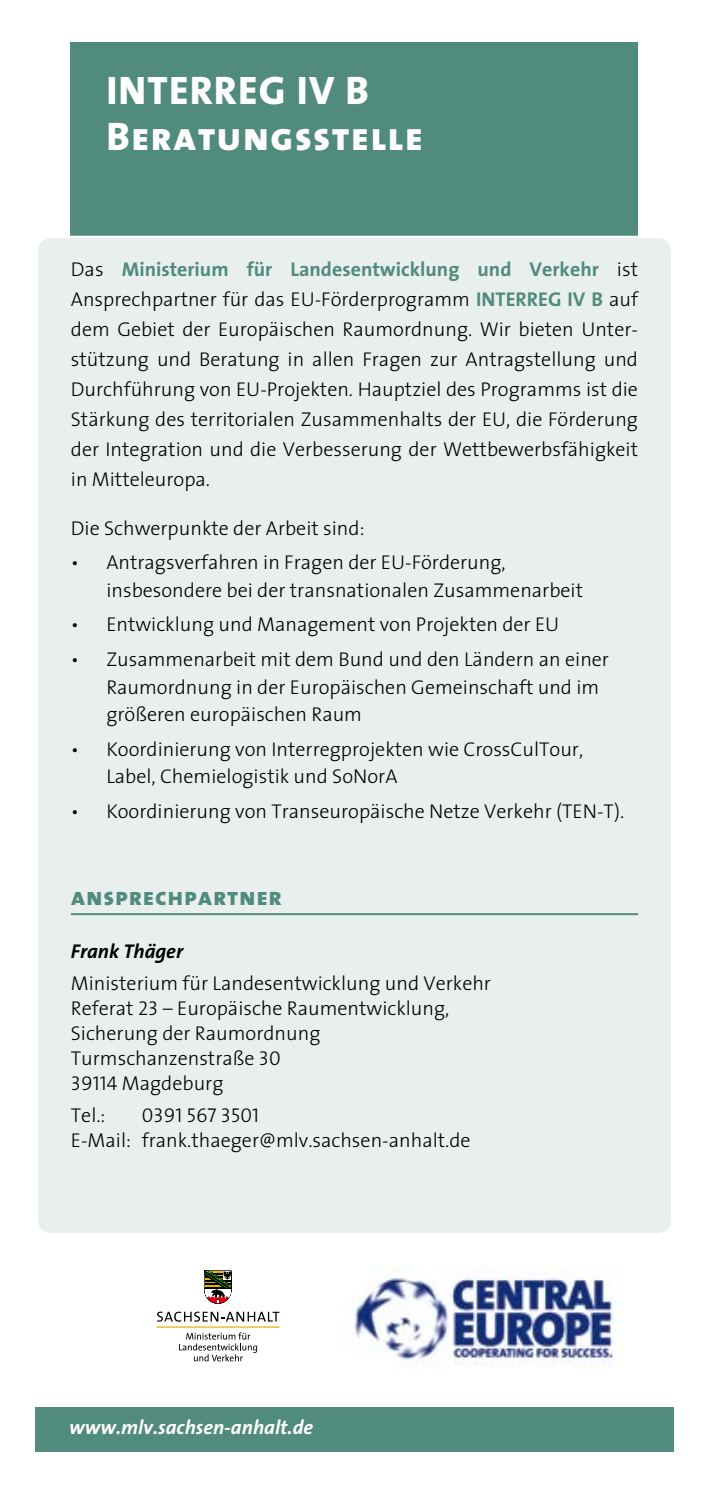
<style>
.page{position:relative;width:709px;height:1489px;background:#fff}
.page>*{position:absolute;margin:0;border:0;box-sizing:border-box;transform-origin:0 0}
.t1{font:700 expanded 40px/45px "Thesis The Sans Caps";letter-spacing:.03em;color:#fff}
.t2{font:700 expanded 25px "Thesis The Sans Caps";color:#508b7d}
.t3{font:300 20px/30px "Thesis The Sans";color:#000}
.t4{font:italic 700 20px "Thesis The Sans";color:#fff}
.t5{font:italic 700 20px "Thesis The Sans";color:#000}
.t6{font:300 20px "Thesis The Sans Caps";color:#000}
.s1{font-weight:700;color:#508b7d}
.s2{font-family:"Thesis The Sans Caps"}
</style>
<div class="page">
<div style="left:71px;top:43px;width:567px;height:1157px;background:#508b7d"></div>
<div style="left:37px;top:237px;width:635px;height:997px;background:#e9efed;border-radius:14px"></div>
<div style="left:35px;top:1406px;width:638px;height:45px;background:#508b7d"></div>
<hr style="left:71px;top:913px;width:567px;height:2px;background:#508b7d">
<svg style="left:156px;top:1270px;width:124px;height:92px"></svg>
<img style="left:354px;top:1266px;width:268px;height:100px">
<h1 class="t1" style="left:106px;top:67px;width:318px;text-indent:152px">G IV B<br>Beratungsstelle</h1>
<h1 class="t1" style="left:106px;top:67px;width:64px">INTERRE</h1>
<p class="t3" style="left:71px;top:253px;width:568px;text-align:justify">Das <span class="s1">Ministerium für Landesentwicklung und Verkehr</span> ist Ansprechpartner für das EU-Förderprogramm <span class="s1">INTERREG IV B</span> auf dem Gebiet der Europäischen Raumordnung. Wir bieten Unter&shy;stützung und Beratung in allen Fragen zur Antragstellung und Durchführung von EU-Projekten. Hauptziel des Programms ist die Stärkung des territorialen Zusammenhalts der EU, die Förderung der Integration und die Verbesserung der Wettbewerbsfähigkeit in Mitteleuropa.</p>
<p class="t3" style="left:71px;top:512px;width:295px">Die Schwerpunkte der Arbeit sind:</p>
<p class="t3" style="left:106px;top:548px;width:478px;line-height:27.5px;text-indent:-35px">• Antragsverfahren in Fragen der EU-Förderung, insbesondere bei der transnationalen Zusammenarbeit</p>
<p class="t3" style="left:71px;top:609px;width:490px">• Entwicklung und Management von Projekten der EU</p>
<p class="t3" style="left:106px;top:645px;width:504px;line-height:27.5px;text-indent:-35px">• Zusammenarbeit mit dem Bund und den Ländern an einer<br>Raumordnung in der Europäischen Gemeinschaft und im größeren europäischen Raum</p>
<p class="t3" style="left:106px;top:734px;width:478px;line-height:27.5px;text-indent:-35px">• Koordinierung von Interregprojekten wie Crosscultour,<br>Label, Chemielogistik und SoNorA</p>
<p class="t3" style="left:71px;top:795px;width:555px">• Koordinierung von Transeuropäische Netze Verkehr (TEN-T).</p>
<p class="t2" style="left:71px;top:875px;width:212px">ansprechpartner</p>
<p class="t5" style="left:71px;top:934px;width:114px">Frank Thäger</p>
<p class="t3" style="left:71px;top:970px;width:421px;line-height:25px">Ministerium für Landesentwicklung und Verkehr<br>Referat <span class="s2">23</span> – Europäische Raumentwicklung,<br>Sicherung der Raumordnung<br>Turmschanzenstraße <span class="s2">30<br>39114</span> Magdeburg</p>
<p class="t3" style="left:71px;top:1099px;width:36px">Tel.:</p>
<p class="t6" style="left:142px;top:1098px;width:119px">0391 567 3501</p>
<p class="t3" style="left:71px;top:1124px;width:401px">E-Mail: frank.thaeger@mlv.sachsen-anhalt.de</p>
<p class="t4" style="left:69px;top:1410px;width:245px">www.mlv.sachsen-anhalt.de</p>
</div>
